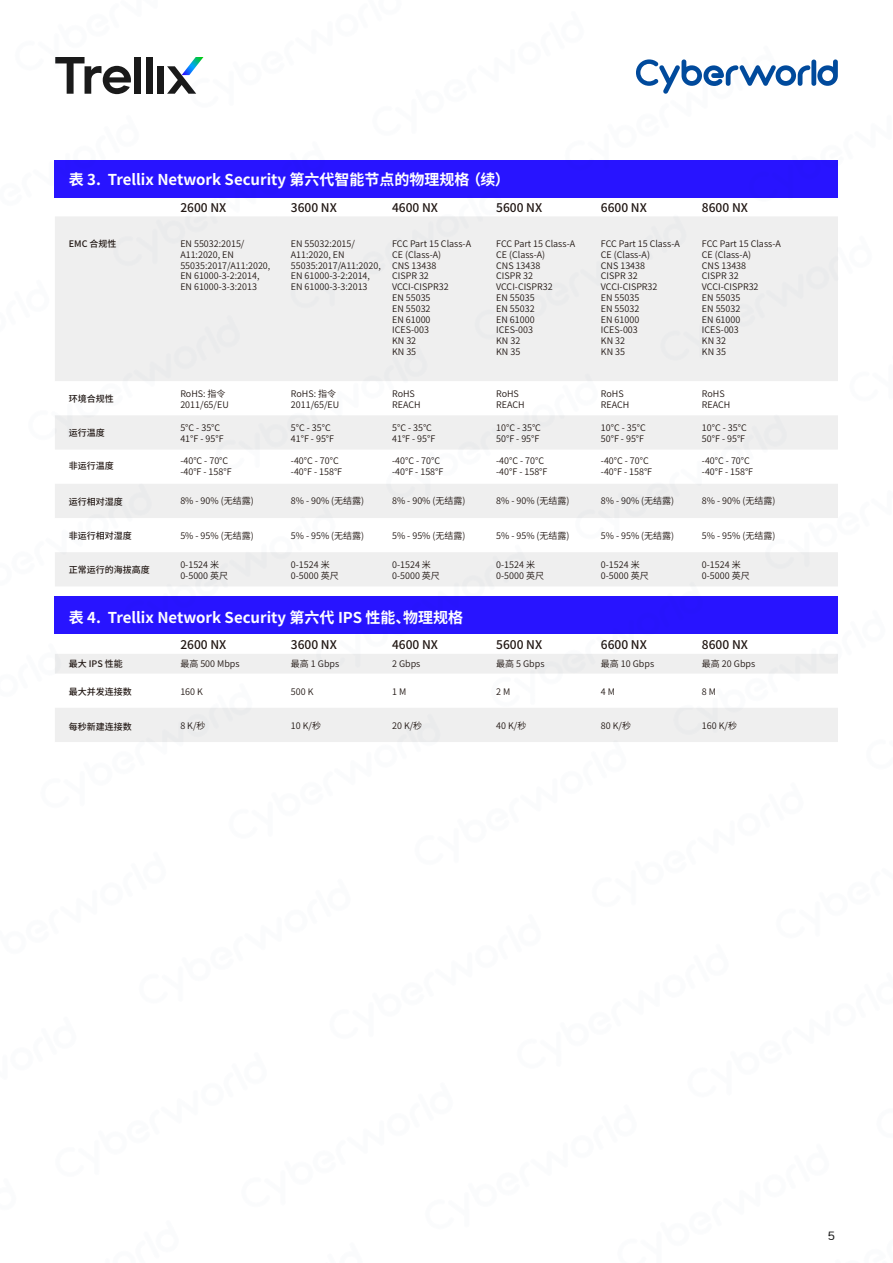
<style>
.page{position:relative;width:893px;height:1263px;background:#fff}
.page>*{position:absolute;margin:0;border:0;box-sizing:border-box;transform-origin:0 0}
.t1{font:700 15px "Source Han Sans CN";color:#fff}
.t2{font:500 12px "Source Han Sans CN";color:#221814}
.t3{font:12px "Hanchansans";color:#1a1a1a}
.t4{font:9px/10.8px "Source Han Sans CN";color:#221814}
.t5{font:500 9px "Source Han Sans CN";color:#221814}
</style>
<div class="page">
<img style="left:54px;top:57px;width:784px;height:685px">
<h1 class="t1" style="left:69px;top:171px;width:442px">表 3. Trellix Network Security 第六代智能节点的物理规格 （续）</h1>
<h2 class="t2" style="left:180px;top:201px;width:48px">2600 NX</h2>
<h2 class="t2" style="left:291px;top:201px;width:48px">3600 NX</h2>
<h2 class="t2" style="left:392px;top:201px;width:48px">4600 NX</h2>
<h2 class="t2" style="left:496px;top:201px;width:48px">5600 NX</h2>
<h2 class="t2" style="left:601px;top:201px;width:48px">6600 NX</h2>
<h2 class="t2" style="left:702px;top:201px;width:48px">8600 NX</h2>
<p class="t5" style="left:69px;top:239px;width:49px">EMC 合规性</p>
<p class="t4" style="left:180px;top:238px;width:91px">EN 55032:2015/<br>A11:2020, EN<br>55035:2017/A11:2020,<br>EN 61000-3-2:2014,<br>EN 61000-3-3:2013</p>
<p class="t4" style="left:291px;top:238px;width:91px">EN 55032:2015/<br>A11:2020, EN<br>55035:2017/A11:2020,<br>EN 61000-3-2:2014,<br>EN 61000-3-3:2013</p>
<p class="t4" style="left:392px;top:238px;width:80px">FCC Part 15 Class-A<br>CE (Class-A)<br>CNS 13438<br>CISPR 32<br>VCCI-CISPR32<br>EN 55035<br>EN 55032<br>EN 61000<br>ICES-003<br>KN 32<br>KN 35</p>
<p class="t4" style="left:496px;top:238px;width:80px">FCC Part 15 Class-A<br>CE (Class-A)<br>CNS 13438<br>CISPR 32<br>VCCI-CISPR32<br>EN 55035<br>EN 55032<br>EN 61000<br>ICES-003<br>KN 32<br>KN 35</p>
<p class="t4" style="left:601px;top:238px;width:80px">FCC Part 15 Class-A<br>CE (Class-A)<br>CNS 13438<br>CISPR 32<br>VCCI-CISPR32<br>EN 55035<br>EN 55032<br>EN 61000<br>ICES-003<br>KN 32<br>KN 35</p>
<p class="t4" style="left:702px;top:238px;width:80px">FCC Part 15 Class-A<br>CE (Class-A)<br>CNS 13438<br>CISPR 32<br>VCCI-CISPR32<br>EN 55035<br>EN 55032<br>EN 61000<br>ICES-003<br>KN 32<br>KN 35</p>
<p class="t4" style="left:180px;top:389px;width:50px">RoHS: 指令<br>2011/65/EU</p>
<p class="t4" style="left:291px;top:389px;width:50px">RoHS: 指令<br>2011/65/EU</p>
<p class="t4" style="left:392px;top:389px;width:30px">RoHS<br>REACH</p>
<p class="t4" style="left:496px;top:389px;width:30px">RoHS<br>REACH</p>
<p class="t4" style="left:601px;top:389px;width:30px">RoHS<br>REACH</p>
<p class="t4" style="left:702px;top:389px;width:30px">RoHS<br>REACH</p>
<p class="t4" style="left:180px;top:422px;width:45px">5°C - 35°C<br>41°F - 95°F</p>
<p class="t4" style="left:291px;top:422px;width:45px">5°C - 35°C<br>41°F - 95°F</p>
<p class="t4" style="left:392px;top:423px;width:45px">5°C - 35°C<br>41°F - 95°F</p>
<p class="t4" style="left:496px;top:423px;width:46px">10°C - 35°C<br>50°F - 95°F</p>
<p class="t4" style="left:601px;top:423px;width:46px">10°C - 35°C<br>50°F - 95°F</p>
<p class="t4" style="left:702px;top:423px;width:46px">10°C - 35°C<br>50°F - 95°F</p>
<p class="t4" style="left:180px;top:456px;width:53px">-40°C - 70°C -40°F - 158°F</p>
<p class="t4" style="left:291px;top:456px;width:53px">-40°C - 70°C -40°F - 158°F</p>
<p class="t4" style="left:392px;top:456px;width:53px">-40°C - 70°C -40°F - 158°F</p>
<p class="t4" style="left:496px;top:456px;width:53px">-40°C - 70°C -40°F - 158°F</p>
<p class="t4" style="left:601px;top:456px;width:53px">-40°C - 70°C -40°F - 158°F</p>
<p class="t4" style="left:702px;top:456px;width:53px">-40°C - 70°C -40°F - 158°F</p>
<p class="t4" style="left:180px;top:496px;width:75px">8% - 90% (无结露)</p>
<p class="t4" style="left:291px;top:496px;width:75px">8% - 90% (无结露)</p>
<p class="t4" style="left:392px;top:496px;width:75px">8% - 90% (无结露)</p>
<p class="t4" style="left:496px;top:496px;width:75px">8% - 90% (无结露)</p>
<p class="t4" style="left:601px;top:496px;width:75px">8% - 90% (无结露)</p>
<p class="t4" style="left:702px;top:496px;width:75px">8% - 90% (无结露)</p>
<p class="t4" style="left:180px;top:530px;width:75px">5% - 95% (无结露)</p>
<p class="t4" style="left:291px;top:530px;width:75px">5% - 95% (无结露)</p>
<p class="t4" style="left:392px;top:530px;width:75px">5% - 95% (无结露)</p>
<p class="t4" style="left:496px;top:530px;width:75px">5% - 95% (无结露)</p>
<p class="t4" style="left:601px;top:530px;width:75px">5% - 95% (无结露)</p>
<p class="t4" style="left:702px;top:530px;width:75px">5% - 95% (无结露)</p>
<p class="t4" style="left:180px;top:559px;width:49px">0-1524 米<br>0-5000 英尺</p>
<p class="t4" style="left:291px;top:559px;width:49px">0-1524 米<br>0-5000 英尺</p>
<p class="t4" style="left:392px;top:559px;width:49px">0-1524 米<br>0-5000 英尺</p>
<p class="t4" style="left:496px;top:559px;width:49px">0-1524 米<br>0-5000 英尺</p>
<p class="t4" style="left:601px;top:559px;width:49px">0-1524 米<br>0-5000 英尺</p>
<p class="t4" style="left:702px;top:559px;width:49px">0-1524 米<br>0-5000 英尺</p>
<h1 class="t1" style="left:69px;top:609px;width:396px">表 4. Trellix Network Security 第六代 IPS 性能、物理规格</h1>
<h2 class="t2" style="left:180px;top:638px;width:48px">2600 NX</h2>
<h2 class="t2" style="left:291px;top:638px;width:48px">3600 NX</h2>
<h2 class="t2" style="left:392px;top:638px;width:48px">4600 NX</h2>
<h2 class="t2" style="left:496px;top:638px;width:48px">5600 NX</h2>
<h2 class="t2" style="left:601px;top:638px;width:48px">6600 NX</h2>
<h2 class="t2" style="left:702px;top:638px;width:48px">8600 NX</h2>
<p class="t5" style="left:69px;top:658px;width:56px">最大 IPS 性能</p>
<p class="t5" style="left:69px;top:686px;width:64px">最大并发连接数</p>
<p class="t5" style="left:69px;top:721px;width:64px">每秒新建连接数</p>
<p class="t5" style="left:69px;top:394px;width:47px">环境合规性</p>
<p class="t5" style="left:69px;top:428px;width:37px">运行温度</p>
<p class="t5" style="left:69px;top:461px;width:47px">非运行温度</p>
<p class="t5" style="left:69px;top:496px;width:56px">运行相对湿度</p>
<p class="t5" style="left:69px;top:531px;width:65px">非运行相对湿度</p>
<p class="t5" style="left:69px;top:565px;width:83px">正常运行的海拔高度</p>
<p class="t4" style="left:180px;top:658px;width:61px">最高 500 Mbps</p>
<p class="t4" style="left:392px;top:658px;width:30px">2 Gbps</p>
<p class="t4" style="left:496px;top:658px;width:50px">最高 5 Gbps</p>
<p class="t4" style="left:601px;top:658px;width:55px">最高 10 Gbps</p>
<p class="t4" style="left:702px;top:658px;width:55px">最高 20 Gbps</p>
<p class="t4" style="left:180px;top:687px;width:24px">160 K</p>
<p class="t4" style="left:291px;top:687px;width:24px">500 K</p>
<p class="t4" style="left:392px;top:687px;width:16px">1 M</p>
<p class="t4" style="left:496px;top:687px;width:16px">2 M</p>
<p class="t4" style="left:601px;top:687px;width:16px">4 M</p>
<p class="t4" style="left:702px;top:687px;width:16px">8 M</p>
<p class="t4" style="left:180px;top:721px;width:27px">8 K/秒</p>
<p class="t4" style="left:291px;top:721px;width:32px">10 K/秒</p>
<p class="t4" style="left:392px;top:721px;width:32px">20 K/秒</p>
<p class="t4" style="left:496px;top:721px;width:32px">40 K/秒</p>
<p class="t4" style="left:601px;top:721px;width:32px">80 K/秒</p>
<p class="t4" style="left:702px;top:721px;width:37px">160 K/秒</p>
<p class="t4" style="left:291px;top:658px;width:50px">最高 1 Gbps</p>
<h2 class="t3" style="left:828px;top:1230px;width:9px">5</h2>
</div>
